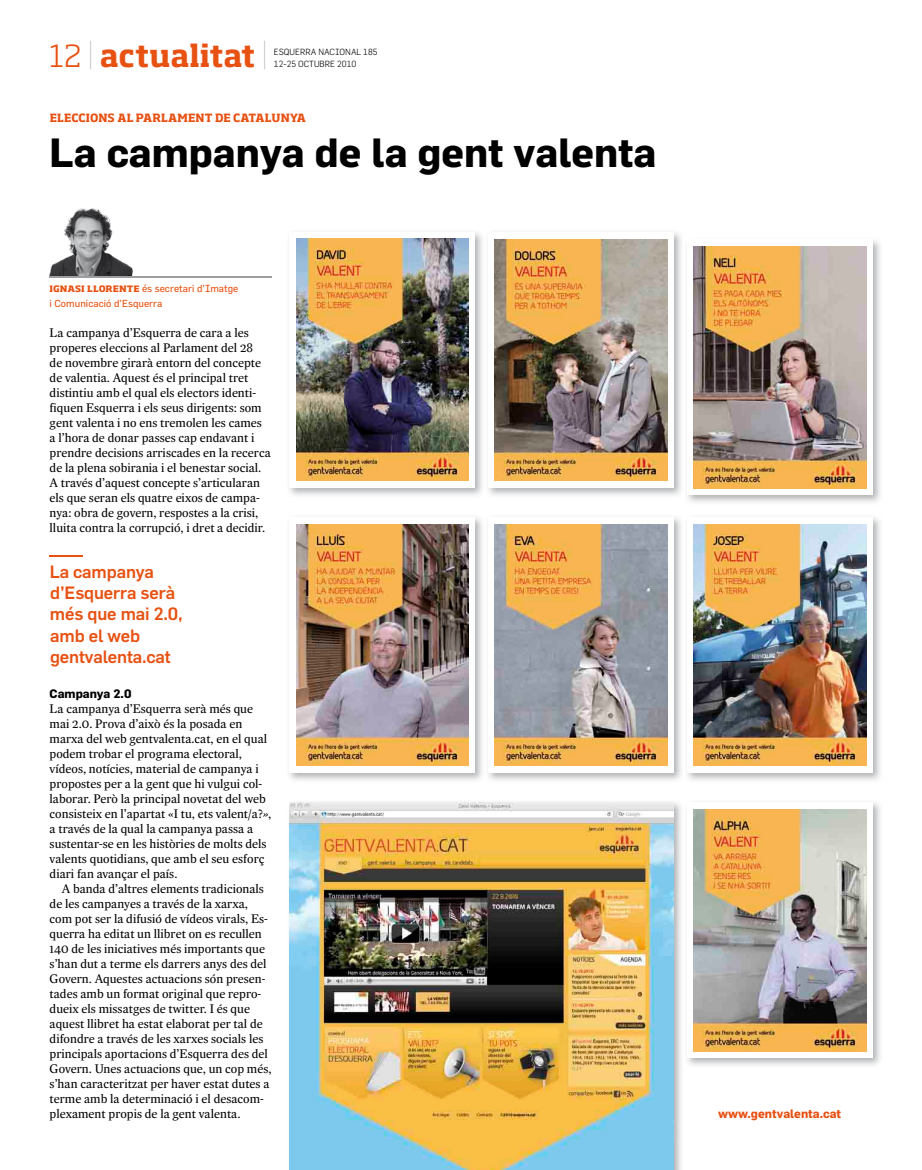
<style>
.page{position:relative;width:922px;height:1170px;background:#fff}
.page>*{position:absolute;margin:0;border:0;box-sizing:border-box;transform-origin:0 0}
.t1{font:700 40px "Flama";color:#000}
.t2{font:700 30px "Soho Std";letter-spacing:-.01em;color:#e75112}
.t3{font:500 17.5px/21.2px "Flama";letter-spacing:-.01em;color:#e75112}
.t4{font:12.5px/15px "Expresso Texto";color:#000}
.t5{font:700 12px "Flama";color:#e75112}
.t6{font:700 12px "Flama";color:#000}
.t7{font:700 11.25px "Soho Std";letter-spacing:.015em;color:#e75112}
.t8{font:10px/15px "Flama";letter-spacing:.005em;color:#e75112}
.t9{font:300 8.75px/12.5px "Flama";color:#000}
.s1{font-weight:300}
.s2{font-weight:100;color:#9c9d9f}
.s3{font-family:"Soho Std";font-weight:700;font-size:11.25px}
.s4{font-style:italic}
</style>
<div class="page">
<img style="left:49px;top:208px;width:84px;height:69px">
<hr style="left:50px;top:555px;width:33px;height:1px;background:#e75112">
<hr style="left:50px;top:276px;width:222px;height:2px;background:#9c9d9f">
<img style="left:289px;top:517px;width:591px;height:263px">
<div style="left:488px;top:517px;width:185px;height:255px;background:#fff"></div>
<img style="left:494px;top:524px;width:173px;height:241px">
<img style="left:289px;top:232px;width:392px;height:263px">
<div style="left:290px;top:232px;width:185px;height:255px;background:#fff"></div>
<img style="left:296px;top:239px;width:172px;height:241px">
<img style="left:683px;top:517px;width:1px;height:263px">
<div style="left:686px;top:517px;width:186px;height:255px;background:#fff"></div>
<img style="left:693px;top:524px;width:172px;height:241px">
<img style="left:485px;top:232px;width:1px;height:263px">
<div style="left:488px;top:232px;width:185px;height:255px;background:#fff"></div>
<img style="left:494px;top:239px;width:173px;height:241px">
<img style="left:485px;top:517px;width:1px;height:263px">
<div style="left:290px;top:517px;width:185px;height:255px;background:#fff"></div>
<img style="left:296px;top:524px;width:172px;height:241px">
<img style="left:687px;top:802px;width:193px;height:263px">
<svg style="left:687px;top:802px;width:185px;height:255px"></svg>
<img style="left:693px;top:809px;width:172px;height:241px">
<img style="left:687px;top:240px;width:193px;height:262px">
<div style="left:686px;top:240px;width:186px;height:255px;background:#fff"></div>
<img style="left:693px;top:246px;width:172px;height:242px">
<img style="left:289px;top:802px;width:392px;height:367px">
<img style="left:290px;top:802px;width:383px;height:367px">
<h2 class="t2" style="left:50px;top:37px;width:220px"><span class="s1">12</span> <span class="s2">|</span> actualitat <span class="s2">|</span></h2>
<p class="t9" style="left:274px;top:45px;width:105px">ESQUERRA NACIONAL 185<br>12-25 OCTUBRE 2010</p>
<p class="t7" style="left:50px;top:110px;width:258px">ELECCIONS AL PARLAMENT DE CATALUNYA</p>
<h1 class="t1" style="left:50px;top:128px;width:608px">La campanya de la gent valenta</h1>
<p class="t8" style="left:50px;top:281px;width:190px"><span class="s3">IGNASI LLORENTE</span> és secretari d’Imatge i Comunicació d’Esquerra</p>
<p class="t4" style="left:50px;top:325px;width:222px">La campanya d’Esquerra de cara a les properes eleccions al Parlament del 28<br>de novembre girarà entorn del concepte de valentia. Aquest és el principal tret distintiu amb el qual els electors identi&shy;fiquen Esquerra i els seus dirigents: som gent valenta i no ens tremolen les cames a l’hora de donar passes cap endavant i prendre decisions arriscades en la recerca de la plena sobirania i el benestar social.<br>A través d’aquest concepte s’articularan els que seran els quatre eixos de campa&shy;nya: obra de govern, respostes a la crisi, lluita contra la corrupció, i dret a decidir.</p>
<h3 class="t3" style="left:50px;top:560px;width:134px">La campanya d’Esquerra serà més que mai 2.0, amb el web gentvalenta.cat</h3>
<p class="t6" style="left:50px;top:686px;width:83px">Campanya 2.0</p>
<p class="t4" style="left:50px;top:700px;width:223px">La campanya d’Esquerra serà més que mai 2.0. Prova d’això és la posada en marxa del web gentvalenta.cat, en el qual podem trobar el programa electoral, vídeos, notícies, material de campanya i propostes per a la gent que hi vulgui col&shy;laborar. Però la principal novetat del web consisteix en l’apartat «I tu, ets valent/a?<span class="s4">»</span>, a través de la qual la campanya passa a sustentar-se en les històries de molts dels valents quotidians, que amb el seu esforç diari fan avançar el país.</p>
<p class="t4" style="left:50px;top:880px;width:223px;text-indent:12px">A banda d’altres elements tradicionals de les campanyes a través de la xarxa, com pot ser la difusió de vídeos virals, Es&shy;querra ha editat un llibret on es recullen 140 de les iniciatives més importants que s’han dut a terme els darrers anys des del Govern. Aquestes actuacions són presen&shy;tades amb un format original que repro&shy;dueix els missatges de twitter. I és que aquest llibret ha estat elaborat per tal de difondre a través de les xarxes socials les principals aportacions d’Esquerra des del Govern. Unes actuacions que, un cop més, s’han caracteritzat per haver estat dutes a terme amb la determinació i el desacom&shy;plexament propis de la gent valenta.</p>
<p class="t5" style="left:717px;top:1106px;width:125px">www.gentvalenta.cat</p>
</div>
